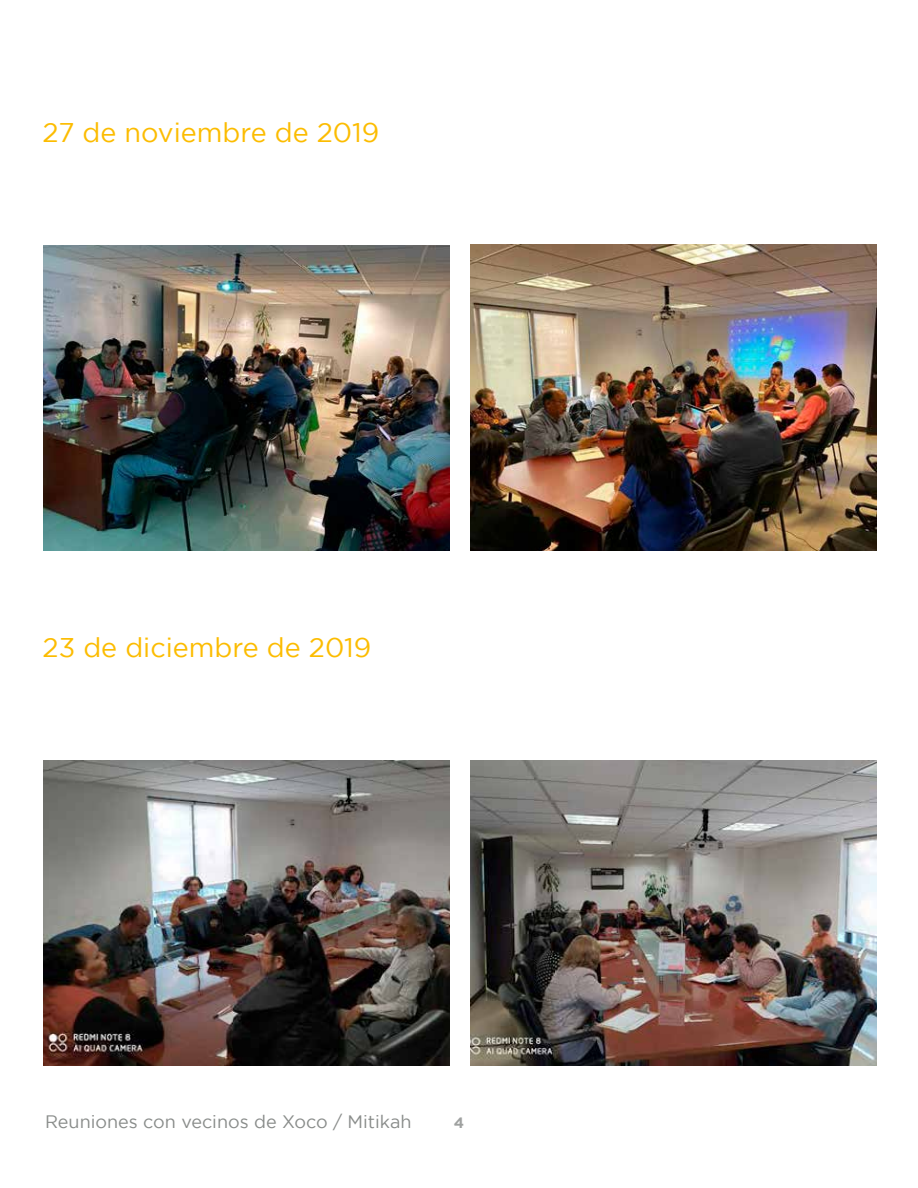
<style>
.page{position:relative;width:918px;height:1188px;background:#fff}
.page>*{position:absolute;margin:0;border:0;box-sizing:border-box;transform-origin:0 0}
.t1{font:27px "Gotham";color:#fcbc00}
.t2{font:18px "Gotham";color:#898c8a}
.t3{font:700 15px "Gotham";color:#9fa1a0}
</style>
<div class="page">
<img style="left:43px;top:245px;width:406px;height:305px">
<img style="left:43px;top:761px;width:406px;height:304px">
<img style="left:470px;top:245px;width:406px;height:305px">
<img style="left:470px;top:760px;width:406px;height:306px">
<p class="t1" style="left:43px;top:117px;width:338px">27 de noviembre de 2019</p>
<p class="t1" style="left:43px;top:633px;width:330px">23 de diciembre de 2019</p>
<p class="t2" style="left:45px;top:1111px;width:368px">Reuniones con vecinos de Xoco / Mitikah</p>
<p class="t3" style="left:454px;top:1114px;width:12px">4</p>
</div>
